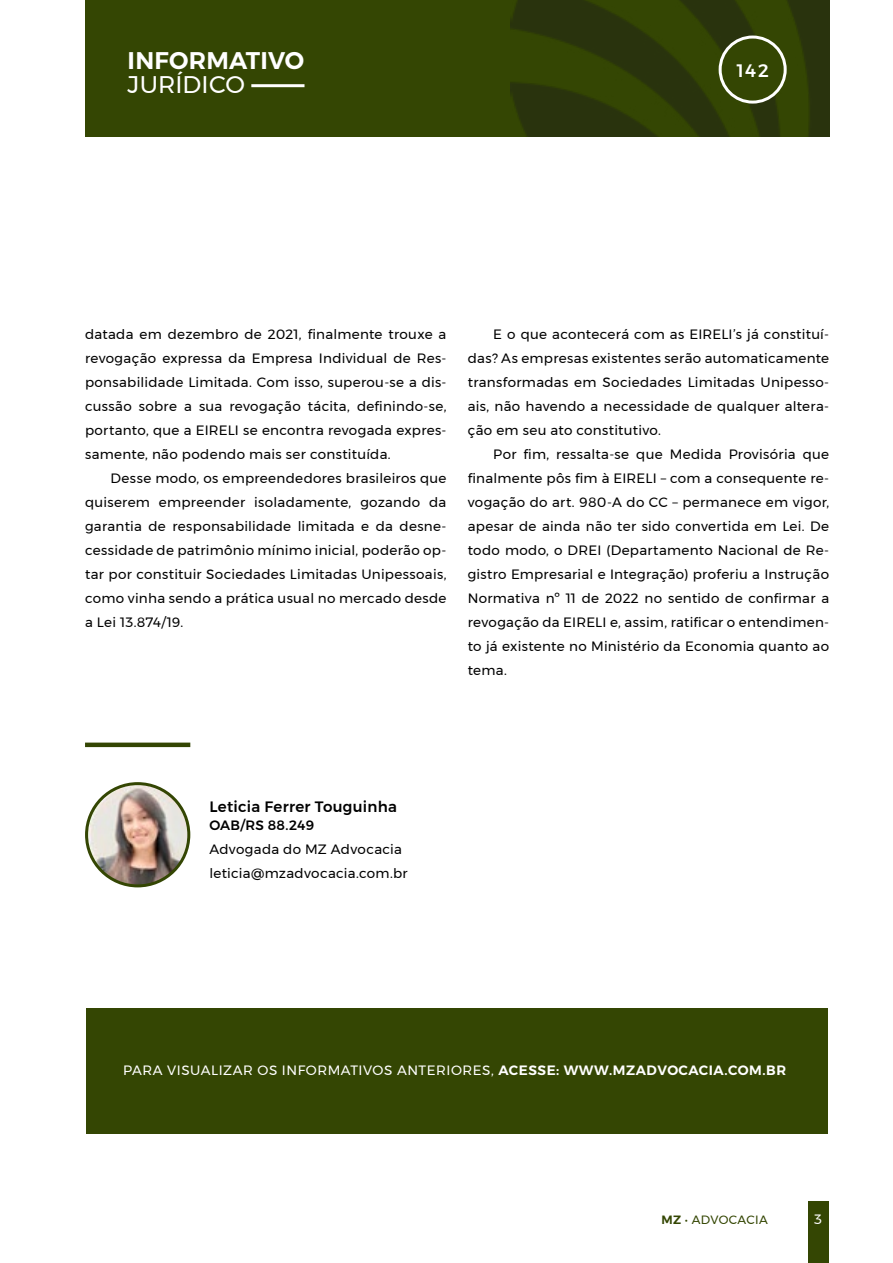
<style>
.page{position:relative;width:893px;height:1263px;background:#fff}
.page>*{position:absolute;margin:0;border:0;box-sizing:border-box;transform-origin:0 0}
.t1{font:600 24px "Montserrat";letter-spacing:.01em;color:#fff}
.t2{font:24px "Montserrat";letter-spacing:.005em;color:#fff}
.t3{font:500 18px "Montserrat";color:#fff}
.t4{font:500 15px "Montserrat";letter-spacing:.02em;color:#000}
.t5{font:13.5px/24px "Montserrat";letter-spacing:.02em;color:#000;text-align:justify}
.t6{font:13.5px "Montserrat";letter-spacing:.04em;color:#fff}
.t7{font:500 13.5px "Montserrat";letter-spacing:.02em;color:#000}
.t8{font:12px "Montserrat";letter-spacing:.025em;color:#344603}
.s1{font-weight:600}
</style>
<div class="page">
<div style="left:85px;top:0;width:744px;height:136px;background:#344603"></div>
<img style="left:510px;top:0;width:319px;height:136px">
<div style="left:808px;top:1201px;width:21px;height:62px;background:#344603"></div>
<div style="left:720px;top:37px;width:65px;height:65px;background:#344603;border-radius:50%"></div>
<div style="left:719px;top:36px;width:68px;height:68px;border:3px solid #fff;border-radius:50%"></div>
<hr style="left:251px;top:84px;width:53px;height:3px;background:#fff">
<div style="left:85px;top:742px;width:105px;height:5px;background:#344603"></div>
<img style="left:87px;top:784px;width:102px;height:102px;border-radius:51px">
<div style="left:85px;top:782px;width:105px;height:105px;border:3px solid #344603;border-radius:50%"></div>
<div style="left:87px;top:1008px;width:741px;height:125px;background:#344603"></div>
<h1 class="t1" style="left:128px;top:42px;width:178px">INFORMATIVO</h1>
<h1 class="t2" style="left:128px;top:67px;width:119px">JURÍDICO</h1>
<h2 class="t3" style="left:737px;top:56px;width:33px">142</h2>
<p class="t5" style="left:85px;top:322px;width:363px">datada em dezembro de 2021, finalmente trouxe a revogação expressa da Empresa Individual de Res&shy;ponsabilidade Limitada. Com isso, superou-se a dis&shy;cussão sobre a sua revogação tácita, definindo-se, portanto, que a EIRELI se encontra revogada expres&shy;samente, não podendo mais ser constituída.</p>
<p class="t5" style="left:85px;top:466px;width:363px;text-indent:26px">Desse modo, os empreendedores brasileiros que quiserem empreender isoladamente, gozando da garantia de responsabilidade limitada e da desne&shy;cessidade de patrimônio mínimo inicial, poderão op&shy;tar por constituir Sociedades Limitadas Unipessoais, como vinha sendo a prática usual no mercado desde a Lei 13.874/19.</p>
<p class="t5" style="left:468px;top:322px;width:363px;text-indent:26px">E o que acontecerá com as EIRELI’s já constituí&shy;das? As empresas existentes serão automaticamente transformadas em Sociedades Limitadas Unipesso&shy;ais, não havendo a necessidade de qualquer altera&shy;ção em seu ato constitutivo.</p>
<p class="t5" style="left:468px;top:442px;width:363px;text-indent:26px">Por fim, ressalta-se que Medida Provisória que finalmente pôs fim à EIRELI – com a consequente re&shy;vogação do art. 980-A do CC – permanece em vigor, apesar de ainda não ter sido convertida em Lei. De todo modo, o DREI (Departamento Nacional de Re&shy;gistro Empresarial e Integração) proferiu a Instrução Normativa nº 11 de 2022 no sentido de confirmar a revogação da EIRELI e, assim, ratificar o entendimen&shy;to já existente no Ministério da Economia quanto ao tema.</p>
<p class="t4" style="left:209px;top:795px;width:189px">Leticia Ferrer Touguinha</p>
<p class="t7" style="left:209px;top:814px;width:106px">OAB/RS 88.249</p>
<p class="t5" style="left:209px;top:837px;width:200px">Advogada do MZ Advocacia leticia@mzadvocacia.com.br</p>
<p class="t6" style="left:123px;top:1060px;width:665px">PARA VISUALIZAR OS INFORMATIVOS ANTERIORES, <span class="s1">ACESSE: WWW.MZADVOCACIA.COM.BR</span></p>
<p class="t8" style="left:661px;top:1210px;width:108px"><span class="s1">MZ</span> • ADVOCACIA</p>
<p class="t6" style="left:814px;top:1208px;width:9px">3</p>
</div>
